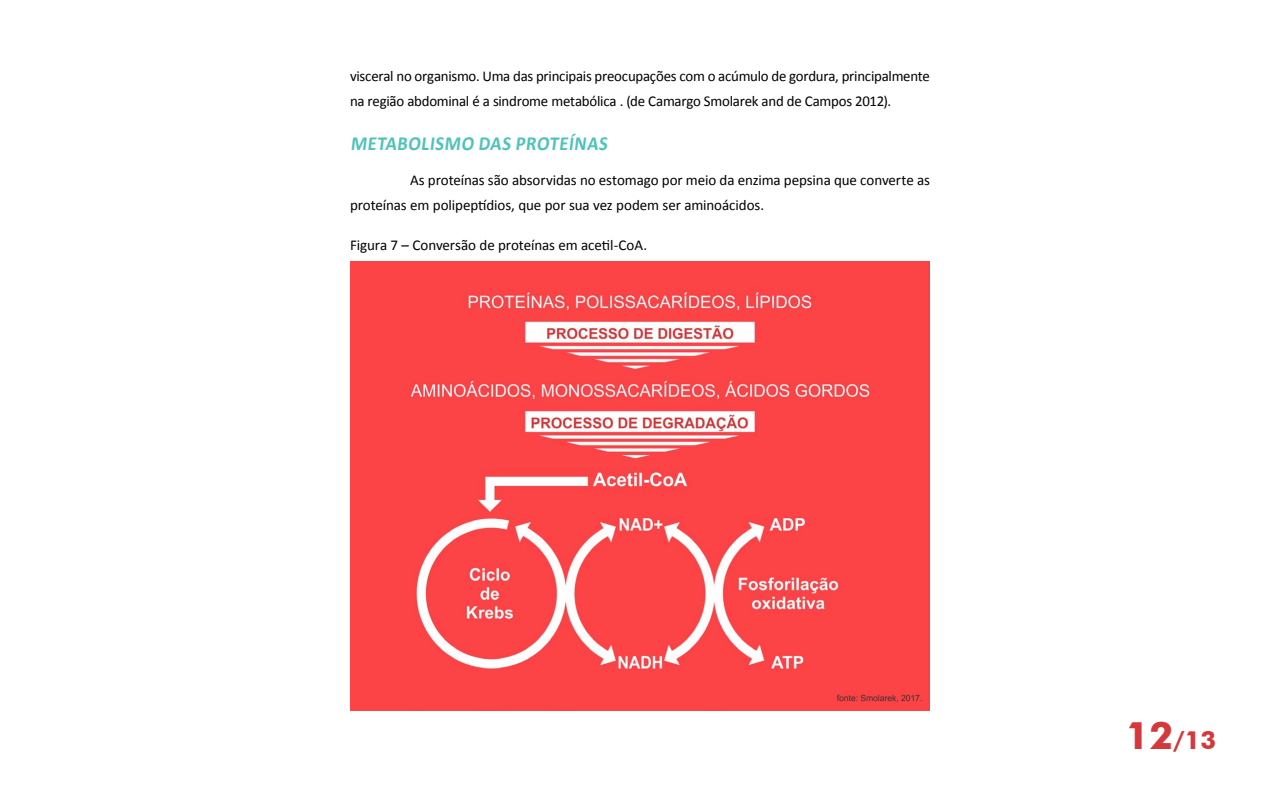
<style>
.page{position:relative;width:1280px;height:800px;background:#fff}
.page>*{position:absolute;margin:0;border:0;box-sizing:border-box;transform-origin:0 0}
.t1{font:700 25px "Futura BT";color:#d4383a}
.t2{font:700 20px "Calibri";color:#4fc3b8;scale:.93 1}
.t3{font:15px/25px "Calibri";letter-spacing:-.01em;color:#000}
.s1{font-size:38px}
</style>
<div class="page">
<img style="left:350px;top:261px;width:580px;height:450px">
<p class="t3" style="left:350px;top:64px;width:581px">visceral no organismo. Uma das principais preocupações com o acúmulo de gordura, principalmente na região abdominal é a sindrome metabólica . (de Camargo Smolarek and de Campos 2012).</p>
<h2 class="t2" style="left:350px;top:131px;width:281px">M ETABO LISMO DAS PROTEÍNAS</h2>
<p class="t3" style="left:350px;top:168px;width:581px;text-indent:60px">As proteínas são absorvidas no estomago por meio da enzima pepsina que converte as proteínas em polipeptídios, que por sua vez podem ser aminoácidos.</p>
<p class="t3" style="left:350px;top:233px;width:299px">Figura 7 – Conversão de proteínas em acetil-CoA.</p>
<h1 class="t1" style="left:1126px;top:725px;width:92px"><span class="s1">12</span>/13</h1>
</div>
